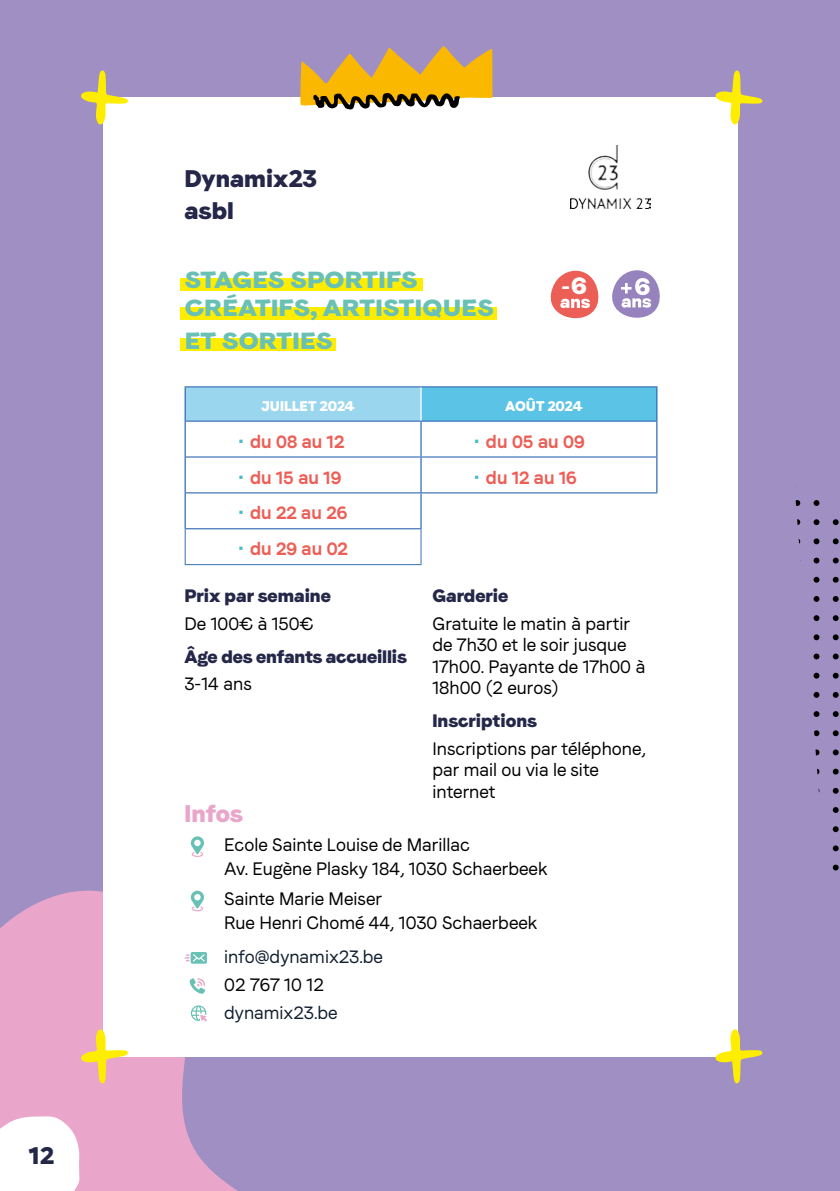
<style>
.page{position:relative;width:840px;height:1191px;background:#fff}
.page>*{position:absolute;margin:0;border:0;box-sizing:border-box;transform-origin:0 0}
.Titre_1{font:24px/32px "Faro Display Lucky";color:#242748}
.Titre_2{font:24px "Faro Display Lucky";color:#e9a6ca}
.t1{font:23.4px "Faro Display Sad";color:#fff}
.Titre_1-2{font:23.2px/28px "Faro Display Lucky";letter-spacing:.01em;color:#69c1b5;scale:1.11 1}
.texte_colonne{font:18px/21.6px "Faro Regular Lucky";color:#000}
.t2{font:18px "Faro Bold Lucky";color:#ec5f57}
.Titre_colonne{font:18px "Faro Display Lucky";color:#242748}
.mail__tel{font:18px "Faro Regular Lucky";color:#111f2f}
.Age_des_enfants_acceuillis{font:18px "Faro Display Lucky";letter-spacing:-.01em;color:#242748}
.mail__tel-2{font:18px "Faro Regular Lucky";color:#000}
.Tableau{font:14px "Faro Display Lucky";color:#fff}
.s1{color:#46bccd}
</style>
<div class="page">
<div style="left:0;top:0;width:839px;height:1191px;background:#a08fc3"></div>
<svg style="left:0;top:890px;width:287px;height:301px;fill:#e9a6ca"></svg>
<svg style="left:813px;top:500px;width:6px;height:6px"></svg>
<svg style="left:795px;top:500px;width:4px;height:6px"></svg>
<svg style="left:832px;top:519px;width:6px;height:6px"></svg>
<svg style="left:813px;top:519px;width:6px;height:6px"></svg>
<svg style="left:797px;top:519px;width:2px;height:6px"></svg>
<svg style="left:832px;top:538px;width:6px;height:6px"></svg>
<svg style="left:813px;top:538px;width:6px;height:6px"></svg>
<svg style="left:832px;top:557px;width:6px;height:6px"></svg>
<svg style="left:813px;top:557px;width:6px;height:6px"></svg>
<svg style="left:832px;top:577px;width:6px;height:5px"></svg>
<svg style="left:813px;top:577px;width:6px;height:5px"></svg>
<svg style="left:832px;top:596px;width:6px;height:6px"></svg>
<svg style="left:813px;top:596px;width:6px;height:6px"></svg>
<svg style="left:832px;top:615px;width:6px;height:6px"></svg>
<svg style="left:813px;top:615px;width:6px;height:6px"></svg>
<svg style="left:832px;top:634px;width:6px;height:6px"></svg>
<svg style="left:813px;top:634px;width:6px;height:6px"></svg>
<svg style="left:832px;top:653px;width:6px;height:6px"></svg>
<svg style="left:813px;top:653px;width:6px;height:6px"></svg>
<svg style="left:832px;top:673px;width:6px;height:5px"></svg>
<svg style="left:813px;top:673px;width:6px;height:5px"></svg>
<svg style="left:832px;top:692px;width:6px;height:6px"></svg>
<svg style="left:813px;top:692px;width:6px;height:6px"></svg>
<svg style="left:832px;top:711px;width:6px;height:6px"></svg>
<svg style="left:813px;top:711px;width:6px;height:6px"></svg>
<svg style="left:832px;top:730px;width:6px;height:6px"></svg>
<svg style="left:814px;top:730px;width:5px;height:6px"></svg>
<svg style="left:832px;top:749px;width:6px;height:6px"></svg>
<svg style="left:815px;top:749px;width:4px;height:6px"></svg>
<svg style="left:832px;top:768px;width:6px;height:6px"></svg>
<svg style="left:832px;top:788px;width:6px;height:5px"></svg>
<svg style="left:832px;top:807px;width:6px;height:6px"></svg>
<svg style="left:832px;top:826px;width:6px;height:6px"></svg>
<svg style="left:832px;top:845px;width:6px;height:6px"></svg>
<svg style="left:832px;top:864px;width:6px;height:6px"></svg>
<svg style="left:0;top:1115px;width:80px;height:76px"></svg>
<div style="left:103px;top:97px;width:633px;height:959px;background:#fff"></div>
<svg style="left:715px;top:1029px;width:47px;height:54px"></svg>
<svg style="left:81px;top:1029px;width:47px;height:54px"></svg>
<svg style="left:715px;top:70px;width:47px;height:54px"></svg>
<svg style="left:81px;top:70px;width:47px;height:54px"></svg>
<svg style="left:300px;top:46px;width:192px;height:64px"></svg>
<div style="left:180px;top:279px;width:242px;height:12px;background:#ffed00"></div>
<div style="left:180px;top:307px;width:316px;height:13px;background:#ffed00"></div>
<div style="left:180px;top:339px;width:156px;height:12px;background:#ffed00"></div>
<div style="left:185px;top:387px;width:236px;height:34px;background:#9bd6ef"></div>
<div style="left:421px;top:387px;width:235px;height:34px;background:#5ac3e6"></div>
<svg style="left:185px;top:422px;width:471px;height:142px"></svg>
<hr style="left:184px;top:529px;width:1px;height:35px;background:#356eb5">
<hr style="left:420px;top:529px;width:1px;height:35px;background:#356eb5">
<hr style="left:184px;top:564px;width:237px;height:1px;background:#356eb5">
<hr style="left:184px;top:421px;width:2px;height:36px;background:#376eb5">
<hr style="left:420px;top:422px;width:1px;height:34px;background:#376eb5">
<hr style="left:655px;top:421px;width:2px;height:36px;background:#376eb5">
<hr style="left:184px;top:457px;width:2px;height:36px;background:#376eb5">
<hr style="left:420px;top:457px;width:1px;height:35px;background:#376eb5">
<hr style="left:655px;top:457px;width:2px;height:35px;background:#376eb5">
<hr style="left:184px;top:493px;width:2px;height:35px;background:#376eb5">
<hr style="left:420px;top:493px;width:1px;height:35px;background:#376eb5">
<hr style="left:186px;top:456px;width:235px;height:1px;background:#376eb5">
<hr style="left:421px;top:456px;width:234px;height:1px;background:#376eb5">
<hr style="left:186px;top:492px;width:235px;height:1px;background:#376eb5">
<hr style="left:421px;top:492px;width:236px;height:1px;background:#376eb5">
<hr style="left:184px;top:528px;width:237px;height:1px;background:#376eb5">
<hr style="left:184px;top:386px;width:237px;height:1px;background:#376eb5">
<hr style="left:421px;top:386px;width:236px;height:1px;background:#376eb5">
<hr style="left:186px;top:420px;width:235px;height:2px;background:#376eb5">
<hr style="left:421px;top:420px;width:234px;height:2px;background:#376eb5">
<hr style="left:184px;top:387px;width:2px;height:34px;background:#376eb5">
<hr style="left:655px;top:387px;width:2px;height:34px;background:#376eb5">
<hr style="left:420px;top:387px;width:1px;height:33px;background:#fff">
<svg style="left:191px;top:836px;width:13px;height:21px"></svg>
<svg style="left:191px;top:890px;width:13px;height:21px"></svg>
<svg style="left:189px;top:978px;width:16px;height:15px"></svg>
<svg style="left:191px;top:1005px;width:16px;height:16px"></svg>
<svg style="left:184px;top:952px;width:23px;height:11px"></svg>
<svg style="left:550px;top:270px;width:110px;height:49px"></svg>
<img style="left:570px;top:145px;width:80px;height:64px">
<p class="Titre_1" style="left:29px;top:1138px;width:27px">12</p>
<p class="Titre_1" style="left:184px;top:162px;width:134px">Dynamix23 asbl</p>
<p class="Titre_1-2" style="left:184px;top:265px;width:280px">STAGES SPORTIFS<br>CRÉATIFS, ARTISTIQUES</p>
<p class="Titre_1-2" style="left:184px;top:325px;width:134px">ET SORTIES</p>
<p class="t1" style="left:561px;top:269px;width:27px">- 6</p>
<p class="Tableau" style="left:261px;top:395px;width:95px">JUILLET 2024</p>
<p class="Tableau" style="left:505px;top:395px;width:79px">AOÛT 2024</p>
<p class="t2" style="left:239px;top:428px;width:107px"><span class="s1">•</span> du 08 au 12</p>
<p class="t2" style="left:474px;top:428px;width:111px"><span class="s1">•</span> du 05 au 09</p>
<p class="t2" style="left:239px;top:463px;width:104px"><span class="s1">•</span> du 15 au 19</p>
<p class="t2" style="left:474px;top:463px;width:104px"><span class="s1">•</span> du 12 au 16</p>
<p class="t2" style="left:239px;top:499px;width:110px"><span class="s1">•</span> du 22 au 26</p>
<p class="t2" style="left:239px;top:535px;width:111px"><span class="s1">•</span> du 29 au 02</p>
<p class="Titre_colonne" style="left:184px;top:582px;width:148px">Prix par semaine</p>
<p class="texte_colonne" style="left:184px;top:611px;width:130px">De 100€ à 150€</p>
<p class="Age_des_enfants_acceuillis" style="left:184px;top:643px;width:224px">Âge des enfants accueillis</p>
<p class="texte_colonne" style="left:184px;top:672px;width:69px">3-14 ans</p>
<p class="Titre_colonne" style="left:432px;top:582px;width:77px">Garderie</p>
<p class="texte_colonne" style="left:432px;top:611px;width:214px">Gratuite le matin à partir de 7h30 et le soir jusque<br>17h00. Payante de 17h00 à<br>18h00 (2 euros)</p>
<p class="Titre_colonne" style="left:432px;top:707px;width:106px">Inscriptions</p>
<p class="texte_colonne" style="left:432px;top:736px;width:215px">Inscriptions par téléphone, par mail ou via le site internet</p>
<p class="Titre_2" style="left:184px;top:795px;width:60px">Infos</p>
<p class="texte_colonne" style="left:224px;top:832px;width:324px;line-height:24px">Ecole Sainte Louise de Marillac<br>Av. Eugène Plasky 184, 1030 Schaerbeek</p>
<p class="texte_colonne" style="left:224px;top:886px;width:314px;line-height:24px">Sainte Marie Meiser<br>Rue Henri Chomé 44, 1030 Schaerbeek</p>
<p class="mail__tel" style="left:224px;top:943px;width:160px">info@dynamix23.be</p>
<p class="mail__tel-2" style="left:224px;top:971px;width:101px">02 767 10 12</p>
<p class="mail__tel" style="left:224px;top:999px;width:115px">dynamix23.be</p>
</div>
